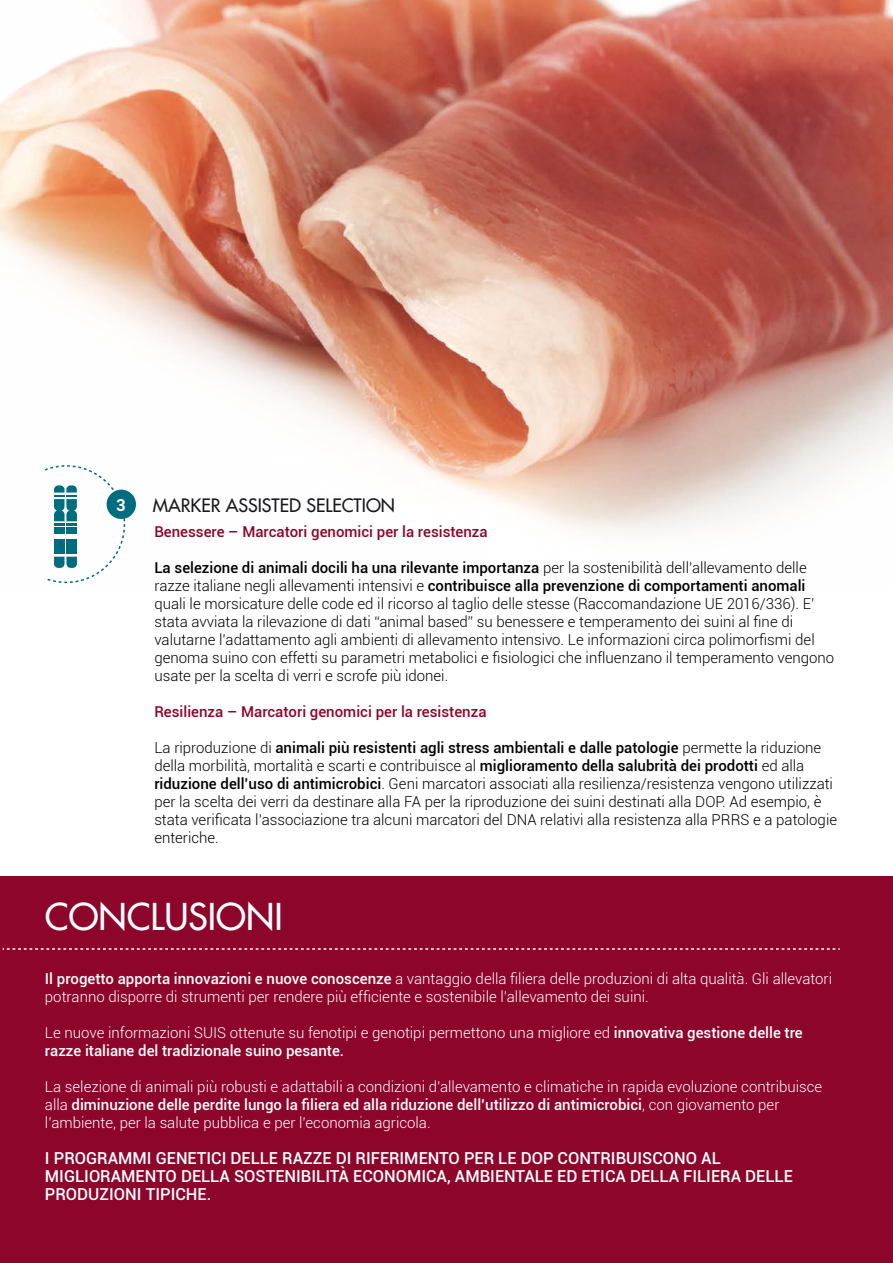
<style>
.page{position:relative;width:893px;height:1263px;background:#fff}
.page>*{position:absolute;margin:0;border:0;box-sizing:border-box;transform-origin:0 0}
.t1{font:36px "Futura";color:#fff}
.t2{font:18px "Futura";color:#1a171c}
.t3{font:500 16.5px/18px "Roboto";color:#fff}
.t4{font:700 16.5px "Roboto";color:#fff}
.t5{font:300 15px/18px "Roboto";color:#000}
.t6{font:300 15px/18px "Roboto";color:#fff}
.t7{font:500 15px "Roboto";color:#8d052b}
.s1{font-weight:500}
</style>
<div class="page">
<img style="left:0;top:0;width:893px;height:534px">
<div style="left:0;top:876px;width:893px;height:387px;background:#8d052b"></div>
<svg style="left:3px;top:948px;width:837px;height:2px"></svg>
<div style="left:107px;top:490px;width:29px;height:29px;background:#006d7e;border-radius:50%"></div>
<svg style="left:43px;top:464px;width:83px;height:120px"></svg>
<p class="t4" style="left:116px;top:493px;width:11px">3</p>
<p class="t2" style="left:153px;top:493px;width:244px">MARKER ASSISTED SELECTION</p>
<p class="t7" style="left:154px;top:521px;width:335px">Benessere – Marcatori genomici per la resistenza</p>
<p class="t5" style="left:154px;top:558px;width:681px"><span class="s1">La selezione di animali docili ha una rilevante importanza</span> per la sostenibilità dell’allevamento delle razze italiane negli allevamenti intensivi e <span class="s1">contribuisce alla prevenzione di comportamenti anomali </span>quali le morsicature delle code ed il ricorso al taglio delle stesse (Raccomandazione UE 2016/336). E’ stata avviata la rilevazione di dati “animal based” su benessere e temperamento dei suini al fine di valutarne l’adattamento agli ambienti di allevamento intensivo. Le informazioni circa polimorfismi del genoma suino con effetti su parametri metabolici e fisiologici che influenzano il temperamento vengono usate per la scelta di verri e scrofe più idonei.</p>
<p class="t7" style="left:154px;top:701px;width:334px">Resilienza – Marcatori genomici per la resistenza</p>
<p class="t5" style="left:154px;top:738px;width:684px">La riproduzione di <span class="s1">animali più resistenti agli stress ambientali e dalle patologie</span> permette la riduzione della morbilità, mortalità e scarti e contribuisce al <span class="s1">miglioramento della salubrità dei prodotti</span> ed alla <span class="s1">riduzione dell’uso di antimicrobici</span>. Geni marcatori associati alla resilienza/resistenza vengono utilizzati per la scelta dei verri da destinare alla FA per la riproduzione dei suini destinati alla DOP. Ad esempio, è stata verificata l’associazione tra alcuni marcatori del DNA relativi alla resistenza alla PRRS e a patologie enteriche.</p>
<p class="t1" style="left:45px;top:893px;width:239px">CONCLUSIONI</p>
<p class="t6" style="left:45px;top:969px;width:789px"><span class="s1">Il progetto apporta innovazioni e nuove conoscenze</span> a vantaggio della filiera delle produzioni di alta qualità. Gli allevatori potranno disporre di strumenti per rendere più efficiente e sostenibile l’allevamento dei suini.</p>
<p class="t6" style="left:45px;top:1023px;width:759px">Le nuove informazioni SUIS ottenute su fenotipi e genotipi permettono una migliore ed <span class="s1">innovativa gestione delle tre razze italiane del tradizionale suino pesante.</span></p>
<p class="t6" style="left:45px;top:1077px;width:779px">La selezione di animali più robusti e adattabili a condizioni d’allevamento e climatiche in rapida evoluzione contribuisce alla <span class="s1">diminuzione delle perdite lungo la filiera ed alla riduzione dell’utilizzo di antimicrobici</span>, con giovamento per l’ambiente, per la salute pubblica e per l’economia agricola.</p>
<p class="t3" style="left:45px;top:1148px;width:749px">I PROGRAMMI GENETICI DELLE RAZZE DI RIFERIMENTO PER LE DOP CONTRIBUISCONO AL<br>MIGLIORAMENTO DELLA SOSTENIBILITÀ ECONOMICA, AMBIENTALE ED ETICA DELLA FILIERA DELLE<br>PRODUZIONI TIPICHE.</p>
</div>
